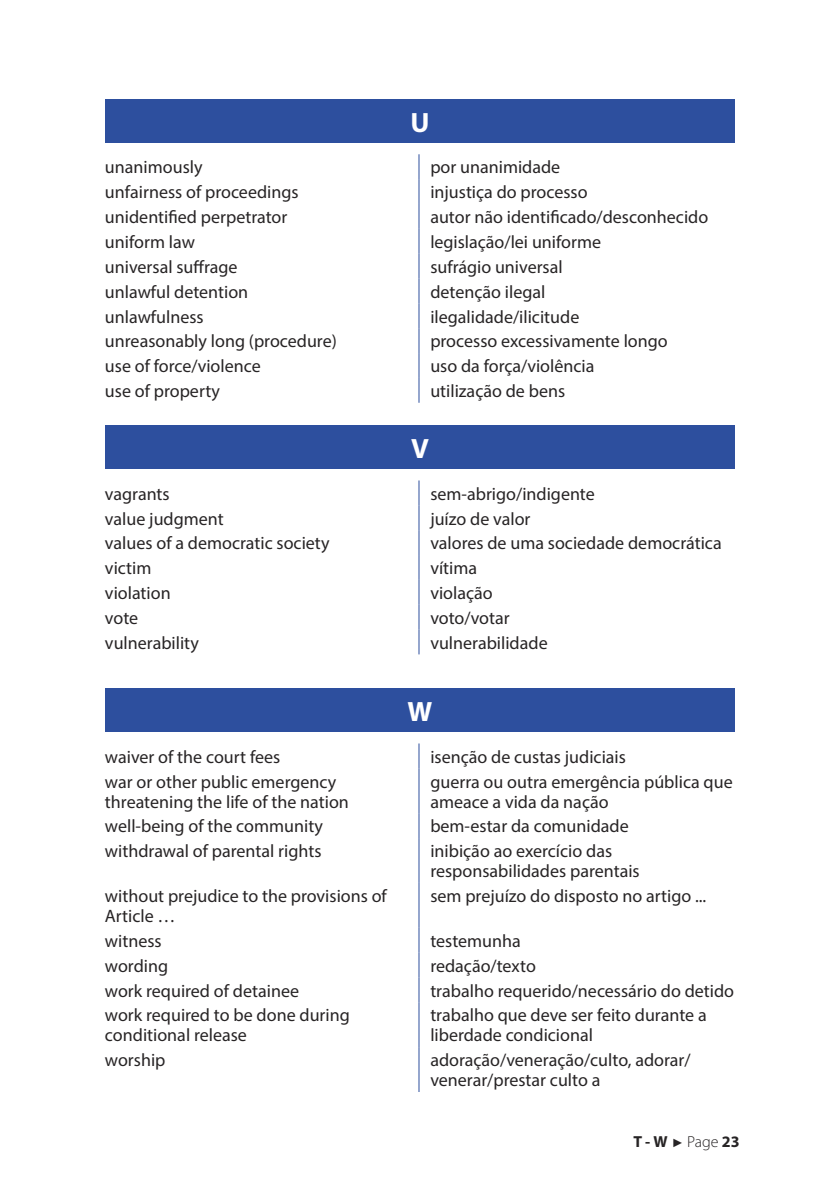
<style>
.page{position:relative;width:840px;height:1191px;background:#fff}
.page>*{position:absolute;margin:0;border:0;box-sizing:border-box;transform-origin:0 0}
.t1{font:700 28px "Myriad Pro";color:#fff}
.t2{font:18px/20px "Myriad Pro";color:#272425}
.t3{font:700 16px "Myriad Pro";color:#272425}
.s1{font-family:"Arial";font-weight:400;font-size:12px}
.s2{font-weight:300}
</style>
<div class="page">
<div style="left:105px;top:99px;width:629px;height:44px;background:#2d4f9e"></div>
<svg style="left:418px;top:154px;width:1px;height:249px"></svg>
<div style="left:105px;top:425px;width:629px;height:44px;background:#2d4f9e"></div>
<svg style="left:418px;top:480px;width:1px;height:174px"></svg>
<div style="left:105px;top:688px;width:629px;height:44px;background:#2d4f9e"></div>
<svg style="left:418px;top:743px;width:1px;height:25px"></svg>
<hr style="left:418px;top:768px;width:1px;height:45px;background:#2d4f9e">
<svg style="left:418px;top:813px;width:1px;height:25px"></svg>
<hr style="left:418px;top:838px;width:1px;height:45px;background:#2d4f9e">
<hr style="left:418px;top:883px;width:1px;height:44px;background:#2d4f9e">
<svg style="left:418px;top:927px;width:1px;height:75px"></svg>
<hr style="left:418px;top:1002px;width:1px;height:45px;background:#2d4f9e">
<hr style="left:418px;top:1047px;width:1px;height:45px;background:#2d4f9e">
<h1 class="t1" style="left:410px;top:106px;width:21px">U</h1>
<p class="t2" style="left:105px;top:159px;width:99px">unanimously</p>
<p class="t2" style="left:430px;top:159px;width:131px">por unanimidade</p>
<p class="t2" style="left:105px;top:184px;width:195px">unfairness of proceedings</p>
<p class="t2" style="left:430px;top:184px;width:159px">injustiça do processo</p>
<p class="t2" style="left:105px;top:208px;width:184px">unidentified perpetrator</p>
<p class="t2" style="left:430px;top:208px;width:279px">autor não identificado/desconhecido</p>
<p class="t2" style="left:105px;top:233px;width:91px">uniform law</p>
<p class="t2" style="left:430px;top:233px;width:172px">legislação/lei uniforme</p>
<p class="t2" style="left:105px;top:258px;width:134px">universal suffrage</p>
<p class="t2" style="left:430px;top:258px;width:134px">sufrágio universal</p>
<p class="t2" style="left:105px;top:283px;width:145px">unlawful detention</p>
<p class="t2" style="left:430px;top:283px;width:116px">detenção ilegal</p>
<p class="t2" style="left:105px;top:308px;width:100px">unlawfulness</p>
<p class="t2" style="left:430px;top:308px;width:150px">ilegalidade/ilicitude</p>
<p class="t2" style="left:105px;top:333px;width:233px">unreasonably long (procedure)</p>
<p class="t2" style="left:430px;top:333px;width:239px">processo excessivamente longo</p>
<p class="t2" style="left:105px;top:358px;width:157px">use of force/violence</p>
<p class="t2" style="left:430px;top:358px;width:165px">uso da força/violência</p>
<p class="t2" style="left:105px;top:382px;width:116px">use of property</p>
<p class="t2" style="left:430px;top:382px;width:136px">utilização de bens</p>
<h1 class="t1" style="left:411px;top:432px;width:19px">V</h1>
<p class="t2" style="left:105px;top:485px;width:66px">vagrants</p>
<p class="t2" style="left:430px;top:485px;width:166px">sem-abrigo/indigente</p>
<p class="t2" style="left:105px;top:510px;width:120px">value judgment</p>
<p class="t2" style="left:430px;top:510px;width:102px">juízo de valor</p>
<p class="t2" style="left:105px;top:535px;width:226px">values of a democratic society</p>
<p class="t2" style="left:430px;top:535px;width:293px">valores de uma sociedade democrática</p>
<p class="t2" style="left:105px;top:559px;width:48px">victim</p>
<p class="t2" style="left:430px;top:559px;width:48px">vítima</p>
<p class="t2" style="left:105px;top:584px;width:67px">violation</p>
<p class="t2" style="left:430px;top:584px;width:64px">violação</p>
<p class="t2" style="left:105px;top:609px;width:35px">vote</p>
<p class="t2" style="left:430px;top:609px;width:81px">voto/votar</p>
<p class="t2" style="left:105px;top:634px;width:95px">vulnerability</p>
<p class="t2" style="left:430px;top:634px;width:119px">vulnerabilidade</p>
<h1 class="t1" style="left:407px;top:694px;width:26px">W</h1>
<p class="t2" style="left:105px;top:748px;width:177px">waiver of the court fees</p>
<p class="t2" style="left:430px;top:748px;width:197px">isenção de custas judiciais</p>
<p class="t2" style="left:105px;top:773px;width:245px">war or other public emergency threatening the life of the nation</p>
<p class="t2" style="left:430px;top:773px;width:304px">guerra ou outra emergência pública que ameace a vida da nação</p>
<p class="t2" style="left:105px;top:817px;width:219px">well-being of the community</p>
<p class="t2" style="left:430px;top:817px;width:200px">bem-estar da comunidade</p>
<p class="t2" style="left:105px;top:842px;width:218px">withdrawal of parental rights</p>
<p class="t2" style="left:430px;top:842px;width:211px">inibição ao exercício das responsabilidades parentais</p>
<p class="t2" style="left:105px;top:887px;width:283px">without prejudice to the provisions of<br>Article …</p>
<p class="t2" style="left:430px;top:887px;width:277px">sem prejuízo do disposto no artigo ...</p>
<p class="t2" style="left:105px;top:932px;width:58px">witness</p>
<p class="t2" style="left:430px;top:932px;width:92px">testemunha</p>
<p class="t2" style="left:105px;top:957px;width:65px">wording</p>
<p class="t2" style="left:430px;top:957px;width:107px">redação/texto</p>
<p class="t2" style="left:105px;top:982px;width:195px">work required of detainee</p>
<p class="t2" style="left:430px;top:982px;width:305px">trabalho requerido/necessário do detido</p>
<p class="t2" style="left:105px;top:1006px;width:246px">work required to be done during conditional release</p>
<p class="t2" style="left:430px;top:1006px;width:278px">trabalho que deve ser feito durante a liberdade condicional</p>
<p class="t2" style="left:105px;top:1051px;width:62px">worship</p>
<p class="t2" style="left:430px;top:1051px;width:262px">adoração/veneração/culto, adorar/ venerar/prestar culto a</p>
<p class="t3" style="left:633px;top:1132px;width:108px">T - W <span class="s1">►</span> <span class="s2">Page</span> 23</p>
</div>
